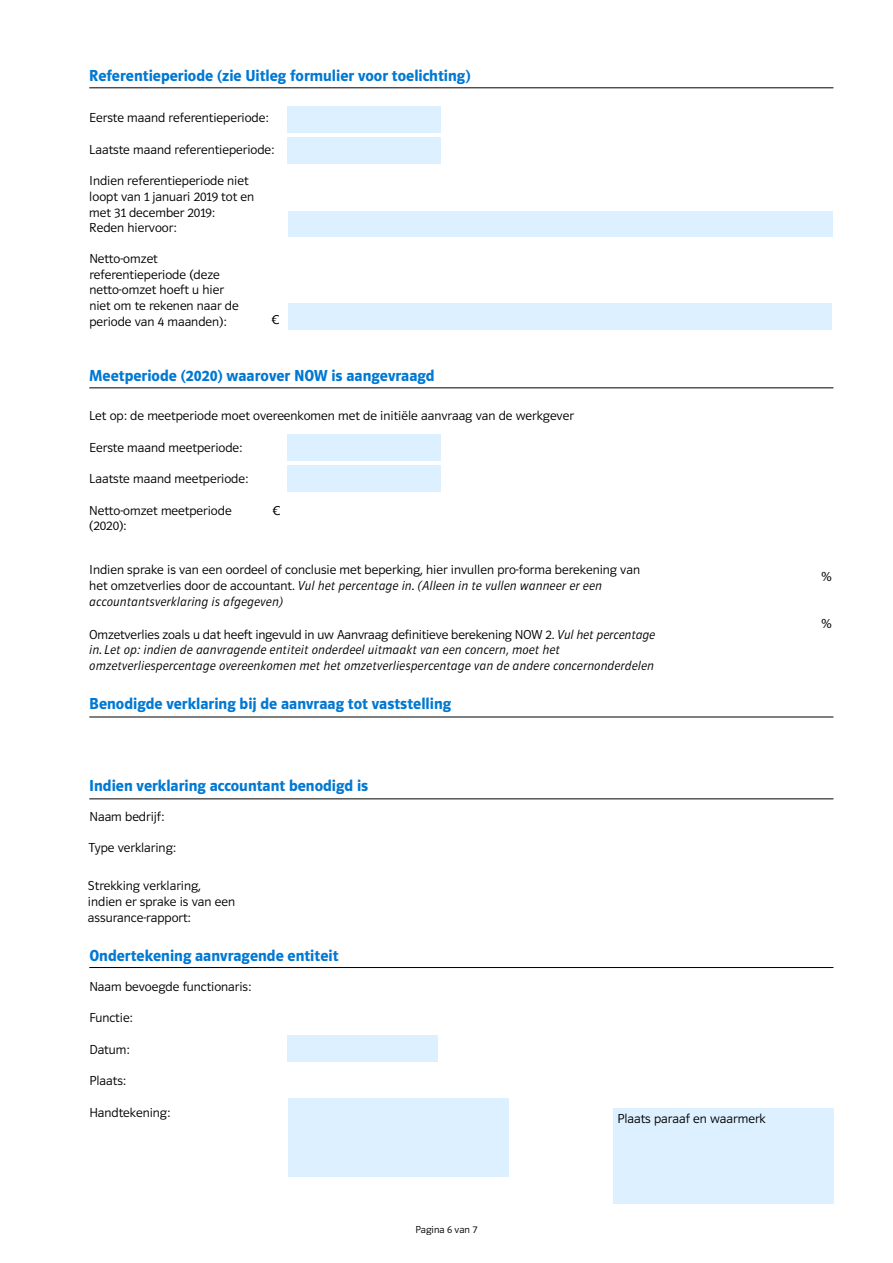
<style>
.page{position:relative;width:893px;height:1263px;background:#fff}
.page>*{position:absolute;margin:0;border:0;box-sizing:border-box;transform-origin:0 0}
.t1{font:700 16.5px "UWV Sans 2010";color:#0078d2}
.t2{font:300 13.5px/15.8px "UWV Sans 2010";color:#000}
.t3{font:italic 300 13.5px/15.8px "UWV Sans 2010";color:#000}
.t4{font:12px "Verdana";color:#000}
.t5{font:300 10.5px "UWV Sans 2010";color:#000}
.s1{font-style:italic}
.s2{font-style:normal}
</style>
<div class="page">
<hr style="left:89px;top:387px;width:744px;height:1px;background:#000">
<hr style="left:89px;top:717px;width:744px;height:1px;background:#000">
<hr style="left:89px;top:798px;width:744px;height:1px;background:#000">
<hr style="left:89px;top:967px;width:744px;height:1px;background:#000">
<div style="left:287px;top:1035px;width:151px;height:27px;background:#dcf0ff"></div>
<div style="left:287px;top:434px;width:154px;height:27px;background:#dcf0ff"></div>
<div style="left:287px;top:465px;width:154px;height:27px;background:#dcf0ff"></div>
<div style="left:288px;top:1099px;width:221px;height:78px;background:#dcf0ff"></div>
<div style="left:613px;top:1108px;width:220px;height:95px;background:#dcf0ff"></div>
<hr style="left:89px;top:87px;width:744px;height:1px;background:#000">
<div style="left:288px;top:303px;width:544px;height:27px;background:#dcf0ff"></div>
<div style="left:287px;top:106px;width:153px;height:26px;background:#dcf0ff"></div>
<div style="left:288px;top:211px;width:544px;height:26px;background:#dcf0ff"></div>
<div style="left:287px;top:137px;width:153px;height:27px;background:#dcf0ff"></div>
<p class="t1" style="left:89px;top:67px;width:383px">Referentieperiode (zie Uitleg formulier voor toelichting)</p>
<p class="t2" style="left:89px;top:110px;width:181px">Eerste maand referentieperiode:</p>
<p class="t2" style="left:89px;top:141px;width:187px">Laatste maand referentieperiode:</p>
<p class="t2" style="left:89px;top:173px;width:166px">Indien referentieperiode niet loopt van 1 januari 2019 tot en met 31 december 2019:<br>Reden hiervoor:</p>
<p class="t2" style="left:89px;top:251px;width:151px">Netto-omzet referentieperiode (deze netto-omzet hoeft u hier niet om te rekenen naar de periode van 4 maanden):</p>
<p class="t4" style="left:272px;top:312px;width:9px">€</p>
<p class="t1" style="left:89px;top:367px;width:347px">Meetperiode (2020) waarover NOW is aangevraagd</p>
<p class="t2" style="left:89px;top:408px;width:486px">Let op: de meetperiode moet overeenkomen met de initiële aanvraag van de werkgever</p>
<p class="t2" style="left:89px;top:439px;width:155px">Eerste maand meetperiode:</p>
<p class="t2" style="left:89px;top:471px;width:160px">Laatste maand meetperiode:</p>
<p class="t2" style="left:89px;top:502px;width:144px">Netto-omzet meetperiode (2020):</p>
<p class="t2" style="left:89px;top:561px;width:552px;line-height:16.2px">Indien sprake is van een oordeel of conclusie met beperking, hier invullen pro-forma berekening van het omzetverlies door de accountant. <span class="s1">Vul het percentage in. (Alleen in te vullen wanneer er een accountantsverklaring is afgegeven)</span></p>
<p class="t3" style="left:89px;top:626px;width:568px"><span class="s2">Omzetverlies zoals u dat heeft ingevuld in uw Aanvraag definitieve berekening NOW 2.</span> Vul het percentage in. Let op: indien de aanvragende entiteit onderdeel uitmaakt van een concern, moet het omzetverliespercentage overeenkomen met het omzetverliespercentage van de andere concernonderdelen</p>
<p class="t1" style="left:89px;top:695px;width:363px">Benodigde verklaring bij de aanvraag tot vaststelling</p>
<p class="t4" style="left:273px;top:503px;width:9px">€</p>
<p class="t1" style="left:89px;top:776px;width:281px">Indien verklaring accountant benodigd is</p>
<p class="t2" style="left:90px;top:809px;width:76px">Naam bedrijf:</p>
<p class="t2" style="left:89px;top:840px;width:89px">Type verklaring:</p>
<p class="t2" style="left:88px;top:877px;width:149px;line-height:16.2px">Strekking verklaring, indien er sprake is van een assurance-rapport:</p>
<p class="t1" style="left:90px;top:947px;width:250px">Ondertekening aanvragende entiteit</p>
<p class="t2" style="left:89px;top:978px;width:163px">Naam bevoegde functionaris:</p>
<p class="t2" style="left:89px;top:1010px;width:45px">Functie:</p>
<p class="t2" style="left:89px;top:1041px;width:42px">Datum:</p>
<p class="t2" style="left:89px;top:1073px;width:38px">Plaats:</p>
<p class="t2" style="left:89px;top:1104px;width:82px">Handtekening:</p>
<p class="t5" style="left:415px;top:1224px;width:64px">Pagina 6 van 7</p>
<p class="t2" style="left:617px;top:1111px;width:150px">Plaats paraaf en waarmerk</p>
<p class="t2" style="left:821px;top:569px;width:12px">%</p>
<p class="t2" style="left:821px;top:615px;width:12px">%</p>
</div>
